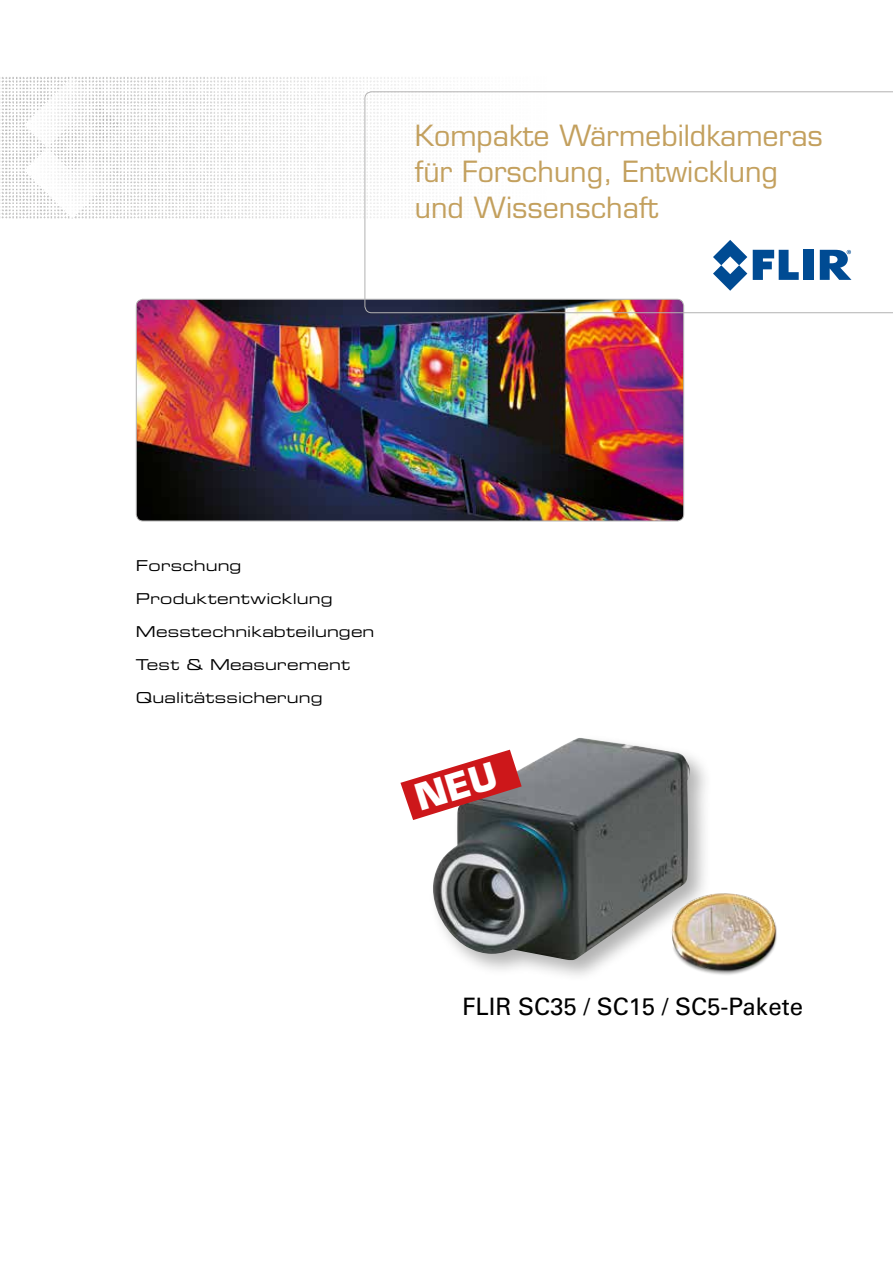
<style>
.page{position:relative;width:893px;height:1263px;background:#fff}
.page>*{position:absolute;margin:0;border:0;box-sizing:border-box;transform-origin:0 0}
.t1{font:28.5px/36.3px "Eurostile LT Std";color:#c3a05e}
.t2{font:24px "Univers LT Std";color:#000}
.t3{font:15px "Eurostile LT Std Ex 2";letter-spacing:.01em;color:#000}
</style>
<div class="page">
<img style="left:136px;top:299px;width:548px;height:222px">
<img style="left:0;top:77px;width:437px;height:142px">
<svg style="left:364px;top:91px;width:529px;height:222px"></svg>
<svg style="left:753px;top:250px;width:46px;height:30px"></svg>
<div style="left:803px;top:250px;width:11px;height:30px;background:#004b93"></div>
<svg style="left:713px;top:240px;width:34px;height:51px"></svg>
<svg style="left:820px;top:250px;width:31px;height:30px"></svg>
<div style="left:428px;top:733px;width:285px;height:250px;background:#000;opacity:.3"></div>
<img style="left:433px;top:738px;width:259px;height:222px">
<img style="left:648px;top:881px;width:129px;height:102px">
<svg style="left:400px;top:750px;width:122px;height:70px"></svg>
<h1 class="t1" style="left:415px;top:117px;width:410px">Kompakte Wärmebildkameras für Forschung, Entwicklung und Wissenschaft</h1>
<p class="t3" style="left:136px;top:556px;width:107px">Forschung</p>
<p class="t3" style="left:136px;top:589px;width:198px">Produktentwicklung</p>
<p class="t3" style="left:136px;top:622px;width:240px">Messtechnikabteilungen</p>
<p class="t3" style="left:136px;top:655px;width:216px">Test &amp; Measurement</p>
<p class="t3" style="left:136px;top:688px;width:188px">Qualitätssicherung</p>
<h2 class="t2" style="left:462px;top:992px;width:342px">FLIR SC35 / SC15 / SC5-Pakete</h2>
</div>
